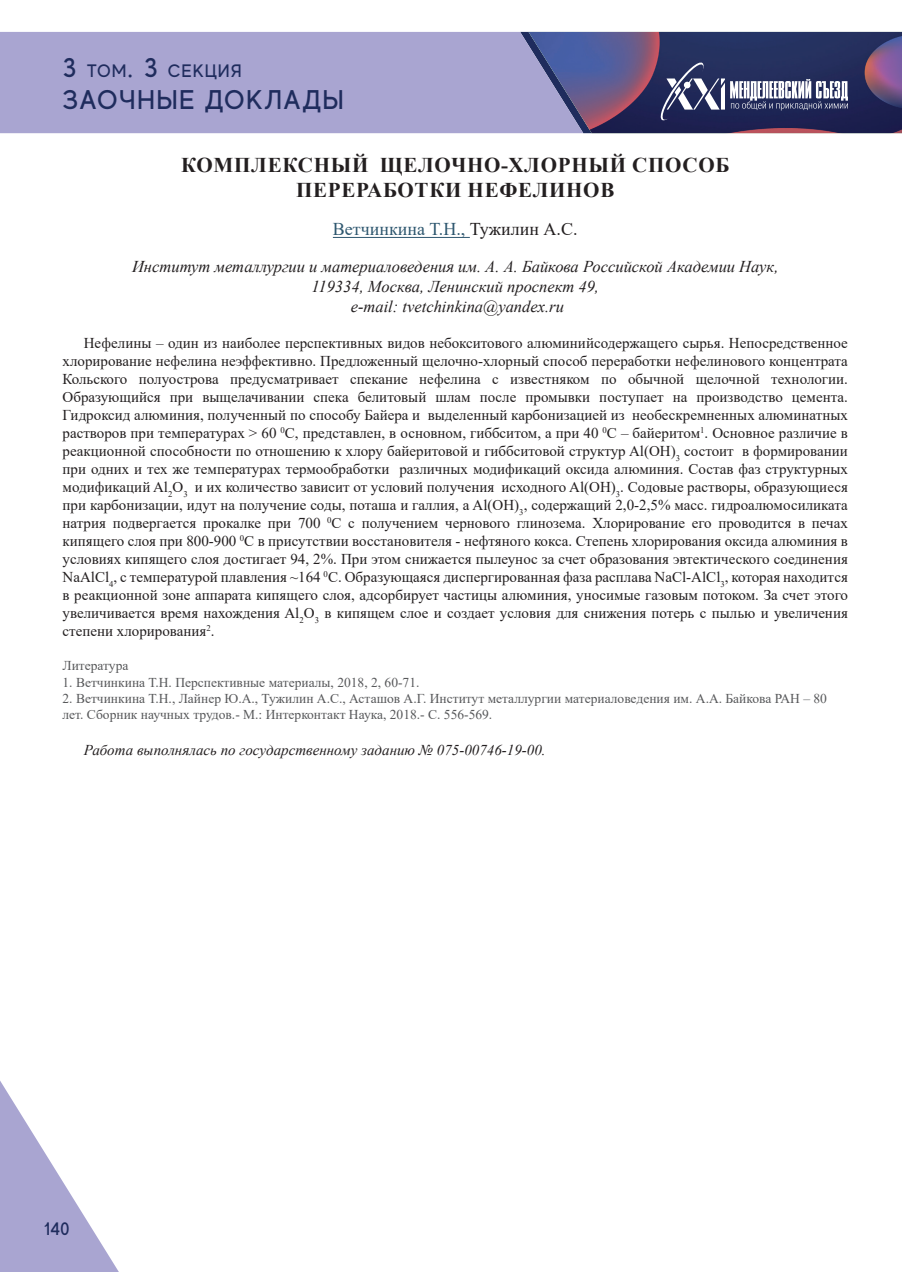
<style>
.page{position:relative;width:902px;height:1272px;background:#fff}
.page>*{position:absolute;margin:0;border:0;box-sizing:border-box;transform-origin:0 0}
.t1{font:500 27px "MADE Evolve Sans";letter-spacing:.05em;color:#1f2c5d}
.t2{font:700 21px/25.2px "Times New Roman";letter-spacing:.035em;color:#231f20;text-align:center}
.t3{font:18px "Times New Roman";color:#2e576f}
.t4{font:500 18px "MADE Evolve Sans";letter-spacing:.05em;color:#1f2c5d}
.t5{font:italic 16.5px/19.8px "Times New Roman";color:#231f20;text-align:center}
.t6{font:15px/18px "Times New Roman";color:#231f20;text-align:justify}
.t7{font:italic 15px "Times New Roman";color:#231f20}
.t8{font:13.5px/16.2px "Times New Roman";color:#57585a}
.s1{font-size:27px}
.s2{color:#231f20}
</style>
<div class="page">
<div style="left:0;top:32px;width:520px;height:101px;background:#a9a5d1"></div>
<svg style="left:0;top:1081px;width:118px;height:190px"></svg>
<svg style="left:520px;top:32px;width:382px;height:101px;background:#504f7b"></svg>
<hr style="left:333px;top:237px;width:137px;height:1px;background:#2e576f">
<p class="t4" style="left:63px;top:59px;width:181px"><span class="s1">3</span> ТОМ<span class="s1">. 3</span> СЕКЦИЯ</p>
<h1 class="t1" style="left:63px;top:83px;width:283px">ЗАОЧНЫЕ ДОКЛАДЫ</h1>
<h2 class="t2" style="left:181px;top:151px;width:549px">КОМПЛЕКСНЫЙ ЩЕЛОЧНО-ХЛОРНЫЙ СПОСОБ<br>ПЕРЕРАБОТКИ НЕФЕЛИНОВ</h2>
<p class="t3" style="left:333px;top:217px;width:246px">Ветчинкина Т.Н., <span class="s2">Тужилин А.С.</span></p>
<p class="t5" style="left:132px;top:256px;width:647px">Институт металлургии и материаловедения им. А. А. Байкова Российской Академии Наук,<br>119334, Москва, Ленинский проспект 49,<br>e-mail: tvetchinkina@yandex.ru</p>
<p class="t6" style="left:62px;top:333px;width:786px;text-indent:21px">Нефелины – один из наиболее перспективных видов небокситового алюминийсодержащего сырья. Непосредственное хлорирование нефелина неэффективно. Предложенный щелочно-хлорный способ переработки нефелинового концентрата Кольского полуострова предусматривает спекание нефелина с известняком по обычной щелочной технологии.<br>Образующийся при выщелачивании спека белитовый шлам после промывки поступает на производство цемента.<br>Гидроксид алюминия, полученный по способу Байера и выделенный карбонизацией из необескремненных алюминатных растворов при температурах &gt; 60 <sup>0</sup>С, представлен, в основном, гиббситом, а при 40 <sup>0</sup>С – байеритом<sup>1</sup>. Основное различие в реакционной способности по отношению к хлору байеритовой и гиббситовой структур Al(OH)<sub>3</sub> состоит в формировании при одних и тех же температурах термообработки различных модификаций оксида алюминия. Состав фаз структурных модификаций Al<sub>2</sub>O<sub>3</sub> и их количество зависит от условий получения исходного Al(OH)<sub>3</sub>. Содовые растворы, образующиеся при карбонизации, идут на получение соды, поташа и галлия, а Al(OH)<sub>3</sub>, содержащий 2,0-2,5% масс. гидроалюмосиликата натрия подвергается прокалке при 700 <sup>0</sup>С с получением чернового глинозема. Хлорирование его проводится в печах кипящего слоя при 800-900 <sup>0</sup>С в присутствии восстановителя - нефтяного кокса. Степень хлорирования оксида алюминия в условиях кипящего слоя достигает 94, 2%. При этом снижается пылеунос за счет образования эвтектического соединения NaAlCl<sub>4</sub>, с температурой плавления ~164 <sup>0</sup>С. Образующаяся диспергированная фаза расплава NaCl-AlCl<sub>3</sub>, которая находится в реакционной зоне аппарата кипящего слоя, адсорбирует частицы алюминия, уносимые газовым потоком. За счет этого увеличивается время нахождения Al<sub>2</sub>O<sub>3</sub> в кипящем слое и создает условия для снижения потерь с пылью и увеличения степени хлорирования<sup>2</sup>.</p>
<p class="t8" style="left:63px;top:657px;width:67px">Литература</p>
<p class="t8" style="left:63px;top:673px;width:358px">1. Ветчинкина Т.Н. Перспективные материалы, 2018, 2, 60-71.</p>
<p class="t8" style="left:63px;top:689px;width:766px">2. Ветчинкина Т.Н., Лайнер Ю.А., Тужилин А.С., Асташов А.Г. Институт металлургии материаловедения им. А.А. Байкова РАН – 80 лет. Сборник научных трудов.- М.: Интерконтакт Наука, 2018.- С. 556-569.</p>
<p class="t7" style="left:84px;top:739px;width:463px">Работа выполнялась по государственному заданию № 075-00746-19-00.</p>
<p class="t4" style="left:44px;top:1217px;width:27px">140</p>
</div>
